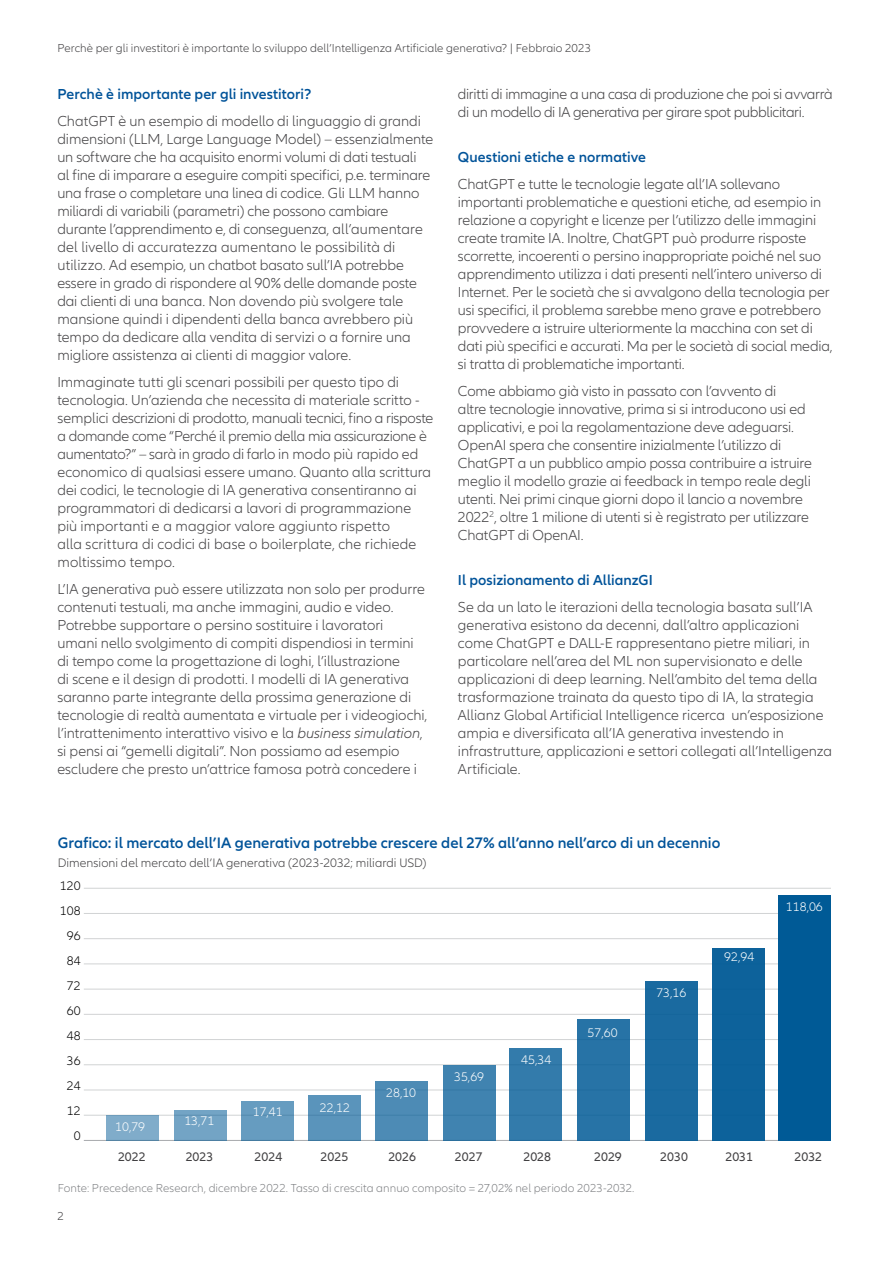
<style>
.page{position:relative;width:893px;height:1263px;background:#fff}
.page>*{position:absolute;margin:0;border:0;box-sizing:border-box;transform-origin:0 0}
.t1{font:600 15.75px "Allianz Neo";color:#005399}
.t2{font:300 15px/18px "Allianz Neo";letter-spacing:-.005em;color:#414042}
.t3{font:600 15px "Allianz Neo";color:#005399}
.t4{font:300 12.9px "Allianz Neo";color:#fff}
.t5{font:12.9px "Allianz Neo";color:#414042}
.t6{font:300 12.9px/25px "Allianz Neo";color:#000;text-align:right}
.t7{font:300 12.75px "Allianz Neo";letter-spacing:.005em;color:#414042}
.t8{font:300 12px "Allianz Neo";letter-spacing:.005em;color:#414042}
.t9{font:300 12px "Allianz Neo";letter-spacing:.005em;color:#808285}
.s1{font-style:italic}
</style>
<div class="page">
<hr style="left:84px;top:1140px;width:747px;height:1px;background:#a7a9ac">
<hr style="left:84px;top:1115px;width:747px;height:1px;background:#d1d3d4">
<hr style="left:84px;top:1090px;width:747px;height:1px;background:#d1d3d4">
<hr style="left:84px;top:1064px;width:747px;height:1px;background:#d1d3d4">
<hr style="left:84px;top:1039px;width:747px;height:1px;background:#d1d3d4">
<hr style="left:84px;top:1014px;width:747px;height:1px;background:#d1d3d4">
<hr style="left:84px;top:989px;width:747px;height:1px;background:#d1d3d4">
<hr style="left:84px;top:964px;width:747px;height:1px;background:#d1d3d4">
<hr style="left:84px;top:938px;width:747px;height:1px;background:#d1d3d4">
<hr style="left:84px;top:913px;width:747px;height:1px;background:#d1d3d4">
<hr style="left:84px;top:888px;width:747px;height:1px;background:#d1d3d4">
<div style="left:106px;top:1115px;width:53px;height:25px;background:#80acca"></div>
<div style="left:174px;top:1110px;width:52px;height:30px;background:#73a4c5"></div>
<div style="left:241px;top:1101px;width:53px;height:39px;background:#669cc0"></div>
<div style="left:308px;top:1095px;width:52px;height:45px;background:#5a94bb"></div>
<div style="left:376px;top:1081px;width:52px;height:59px;background:#4d8bb5"></div>
<div style="left:443px;top:1065px;width:52px;height:75px;background:#4083b0"></div>
<div style="left:510px;top:1048px;width:52px;height:92px;background:#337bab"></div>
<div style="left:577px;top:1019px;width:53px;height:121px;background:#2773a6"></div>
<div style="left:645px;top:981px;width:52px;height:159px;background:#1a6aa0"></div>
<div style="left:712px;top:948px;width:53px;height:192px;background:#0d629b"></div>
<div style="left:779px;top:895px;width:52px;height:245px;background:#005a96"></div>
<p class="t8" style="left:57px;top:41px;width:535px">Perchè per gli investitori è importante lo sviluppo dell’Intelligenza Artificiale generativa? | Febbraio 2023</p>
<p class="t3" style="left:57px;top:85px;width:255px">Perchè è importante per gli investitori?</p>
<p class="t2" style="left:57px;top:112px;width:378px">ChatGPT è un esempio di modello di linguaggio di grandi dimensioni (LLM, Large Language Model) – essenzialmente un software che ha acquisito enormi volumi di dati testuali<br>al fine di imparare a eseguire compiti specifici, p.e. terminare una frase o completare una linea di codice. Gli LLM hanno miliardi di variabili (parametri) che possono cambiare durante l’apprendimento e, di conseguenza, all’aumentare del livello di accuratezza aumentano le possibilità di utilizzo. Ad esempio, un chatbot basato sull’IA potrebbe essere in grado di rispondere al 90% delle domande poste dai clienti di una banca. Non dovendo più svolgere tale mansione quindi i dipendenti della banca avrebbero più tempo da dedicare alla vendita di servizi o a fornire una migliore assistenza ai clienti di maggior valore.</p>
<p class="t2" style="left:57px;top:373px;width:377px">Immaginate tutti gli scenari possibili per questo tipo di tecnologia. Un’azienda che necessita di materiale scritto - semplici descrizioni di prodotto, manuali tecnici, fino a risposte a domande come “Perché il premio della mia assicurazione è aumentato?” – sarà in grado di farlo in modo più rapido ed economico di qualsiasi essere umano. Quanto alla scrittura dei codici, le tecnologie di IA generativa consentiranno ai programmatori di dedicarsi a lavori di programmazione più importanti e a maggior valore aggiunto rispetto<br>alla scrittura di codici di base o boilerplate, che richiede moltissimo tempo.</p>
<p class="t2" style="left:57px;top:580px;width:371px">L’IA generativa può essere utilizzata non solo per produrre contenuti testuali, ma anche immagini, audio e video.<br>Potrebbe supportare o persino sostituire i lavoratori umani nello svolgimento di compiti dispendiosi in termini di tempo come la progettazione di loghi, l’illustrazione<br>di scene e il design di prodotti. I modelli di IA generativa saranno parte integrante della prossima generazione di tecnologie di realtà aumentata e virtuale per i videogiochi, l’intrattenimento interattivo visivo e la <span class="s1">business simulation</span>, si pensi ai “gemelli digitali”. Non possiamo ad esempio escludere che presto un’attrice famosa potrà concedere i</p>
<p class="t2" style="left:458px;top:85px;width:376px">diritti di immagine a una casa di produzione che poi si avvarrà di un modello di IA generativa per girare spot pubblicitari.</p>
<p class="t3" style="left:458px;top:148px;width:190px">Questioni etiche e normative</p>
<p class="t2" style="left:458px;top:175px;width:376px">ChatGPT e tutte le tecnologie legate all’IA sollevano importanti problematiche e questioni etiche, ad esempio in relazione a copyright e licenze per l’utilizzo delle immagini create tramite IA. Inoltre, ChatGPT può produrre risposte scorrette, incoerenti o persino inappropriate poiché nel suo apprendimento utilizza i dati presenti nell’intero universo di Internet. Per le società che si avvalgono della tecnologia per usi specifici, il problema sarebbe meno grave e potrebbero provvedere a istruire ulteriormente la macchina con set di dati più specifici e accurati. Ma per le società di social media, si tratta di problematiche importanti.</p>
<p class="t2" style="left:458px;top:382px;width:355px">Come abbiamo già visto in passato con l’avvento di<br>altre tecnologie innovative, prima si si introducono usi ed applicativi, e poi la regolamentazione deve adeguarsi.<br>OpenAI spera che consentire inizialmente l’utilizzo di ChatGPT a un pubblico ampio possa contribuire a istruire meglio il modello grazie ai feedback in tempo reale degli utenti. Nei primi cinque giorni dopo il lancio a novembre 2022<sup>2</sup>, oltre 1 milione di utenti si è registrato per utilizzare ChatGPT di OpenAI.</p>
<p class="t3" style="left:458px;top:571px;width:196px">Il posizionamento di AllianzGI</p>
<p class="t2" style="left:458px;top:598px;width:376px">Se da un lato le iterazioni della tecnologia basata sull’IA generativa esistono da decenni, dall’altro applicazioni come ChatGPT e DALL-E rappresentano pietre miliari, in particolare nell’area del ML non supervisionato e delle applicazioni di deep learning. Nell’ambito del tema della trasformazione trainata da questo tipo di IA, la strategia Allianz Global Artificial Intelligence ricerca un’esposizione ampia e diversificata all’IA generativa investendo in infrastrutture, applicazioni e settori collegati all’Intelligenza Artificiale.</p>
<p class="t1" style="left:58px;top:833px;width:664px">Grafico: il mercato dell’IA generativa potrebbe crescere del 27% all’anno nell’arco di un decennio</p>
<p class="t7" style="left:58px;top:856px;width:370px">Dimensioni del mercato dell’IA generativa (2023-2032; miliardi USD)</p>
<p class="t6" style="left:60px;top:874px;width:22px">120<br>108<br>96<br>84<br>72<br>60<br>48<br>36<br>24<br>12<br>0</p>
<p class="t5" style="left:118px;top:1150px;width:29px">2022</p>
<p class="t5" style="left:186px;top:1150px;width:29px">2023</p>
<p class="t5" style="left:255px;top:1150px;width:29px">2024</p>
<p class="t5" style="left:321px;top:1150px;width:29px">2025</p>
<p class="t5" style="left:388px;top:1150px;width:29px">2026</p>
<p class="t5" style="left:455px;top:1150px;width:29px">2027</p>
<p class="t5" style="left:523px;top:1150px;width:29px">2028</p>
<p class="t5" style="left:594px;top:1150px;width:29px">2029</p>
<p class="t5" style="left:660px;top:1150px;width:29px">2030</p>
<p class="t5" style="left:725px;top:1150px;width:29px">2031</p>
<p class="t5" style="left:794px;top:1150px;width:29px">2032</p>
<p class="t4" style="left:786px;top:900px;width:38px">118,06</p>
<p class="t4" style="left:724px;top:950px;width:32px">92,94</p>
<p class="t4" style="left:656px;top:986px;width:32px">73,16</p>
<p class="t4" style="left:588px;top:1025px;width:32px">57,60</p>
<p class="t4" style="left:521px;top:1052px;width:32px">45,34</p>
<p class="t4" style="left:454px;top:1069px;width:32px">35,69</p>
<p class="t4" style="left:386px;top:1085px;width:32px">28,10</p>
<p class="t4" style="left:253px;top:1104px;width:32px">17,41</p>
<p class="t4" style="left:320px;top:1100px;width:32px">22,12</p>
<p class="t4" style="left:184px;top:1114px;width:32px">13,71</p>
<p class="t4" style="left:115px;top:1119px;width:32px">10,79</p>
<p class="t9" style="left:58px;top:1181px;width:578px">Fonte: Precedence Research, dicembre 2022. Tasso di crescita annuo composito = 27,02% nel periodo 2023-2032.</p>
<p class="t8" style="left:57px;top:1210px;width:8px">2</p>
</div>
